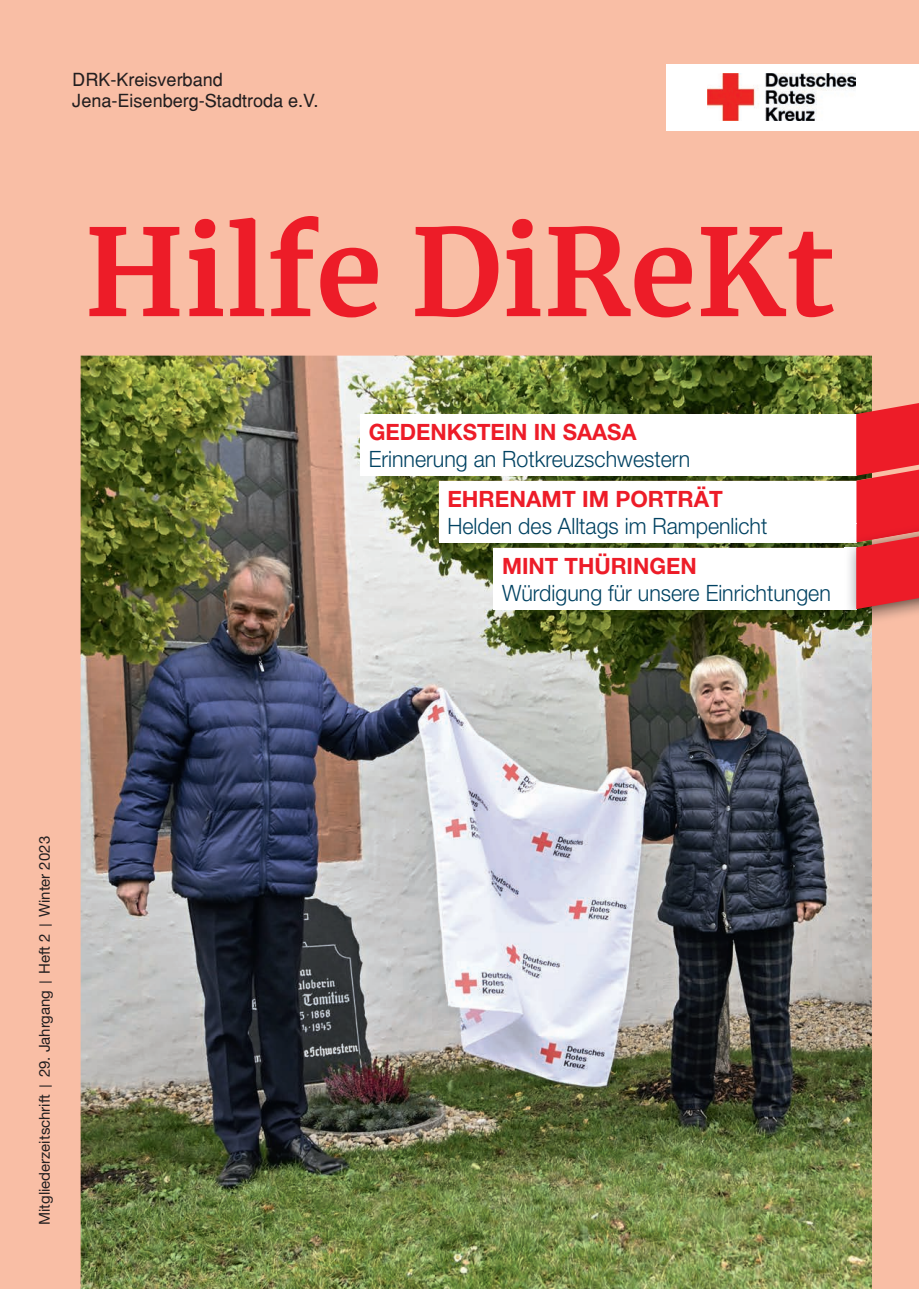
<style>
.page{position:relative;width:919px;height:1289px;background:#fff}
.page>*{position:absolute;margin:0;border:0;box-sizing:border-box;transform-origin:0 0}
.t1{font:700 120px "Sfkqhn Merriweather";color:#ed1c28}
.t2{font:300 22.5px "Tcrhrm Helvetica Neue";color:#014262;scale:.95 1}
.t3{font:700 22.5px "Qxvmxk Helvetica Neue";color:#ed1c28}
.t4{font:18px/21.6px "Qkjhns Helvetica";color:#231f20}
.t5{font:15px "Xcsqjh Helvetica Neue";color:#231f20}
.s1{font-family:"Qvhhsj Trebuchet MS"}
</style>
<div class="page">
<div style="left:0;top:0;width:918px;height:1288px;background:#f9bea5"></div>
<img style="left:81px;top:355px;width:790px;height:933px">
<div style="left:666px;top:64px;width:252px;height:67px;background:#fff"></div>
<div style="left:360px;top:414px;width:497px;height:61px;background:#fff"></div>
<div style="left:439px;top:481px;width:417px;height:61px;background:#fff"></div>
<div style="left:493px;top:548px;width:363px;height:61px;background:#fff"></div>
<img style="left:871px;top:609px;width:47px;height:16px">
<img style="left:844px;top:542px;width:27px;height:83px">
<img style="left:844px;top:548px;width:12px;height:61px">
<svg style="left:856px;top:403px;width:62px;height:206px;background:#e72830"></svg>
<img style="left:707px;top:74px;width:148px;height:47px">
<p class="t4" style="left:72px;top:68px;width:248px">DRK-Kreisverband<br>Jena-Eisenberg-Stadtroda e.V.</p>
<h1 class="t1" style="left:84px;top:189px;width:751px">Hilfe DiReKt</h1>
<p class="t3" style="left:369px;top:418px;width:269px">GEDENKSTEIN IN SAASA</p>
<p class="t2" style="left:369px;top:445px;width:340px">Erinnerung an Rotkreuzschwestern</p>
<p class="t3" style="left:447px;top:485px;width:277px">EHRENAMT IM PORTRÄT</p>
<p class="t2" style="left:447px;top:512px;width:338px">Helden des Alltags im Rampenlicht</p>
<p class="t3" style="left:502px;top:552px;width:196px">MINT THÜRINGEN</p>
<p class="t2" style="left:502px;top:579px;width:347px">Würdigung für unsere Einrichtungen</p>
<p class="t5" style="left:35px;top:1225px;width:390px;rotate:-90deg">Mitgliederzeitschrift <span class="s1">|</span> 29. Jahrgang <span class="s1">|</span> Heft 2 <span class="s1">|</span> Winter 2023</p>
</div>
